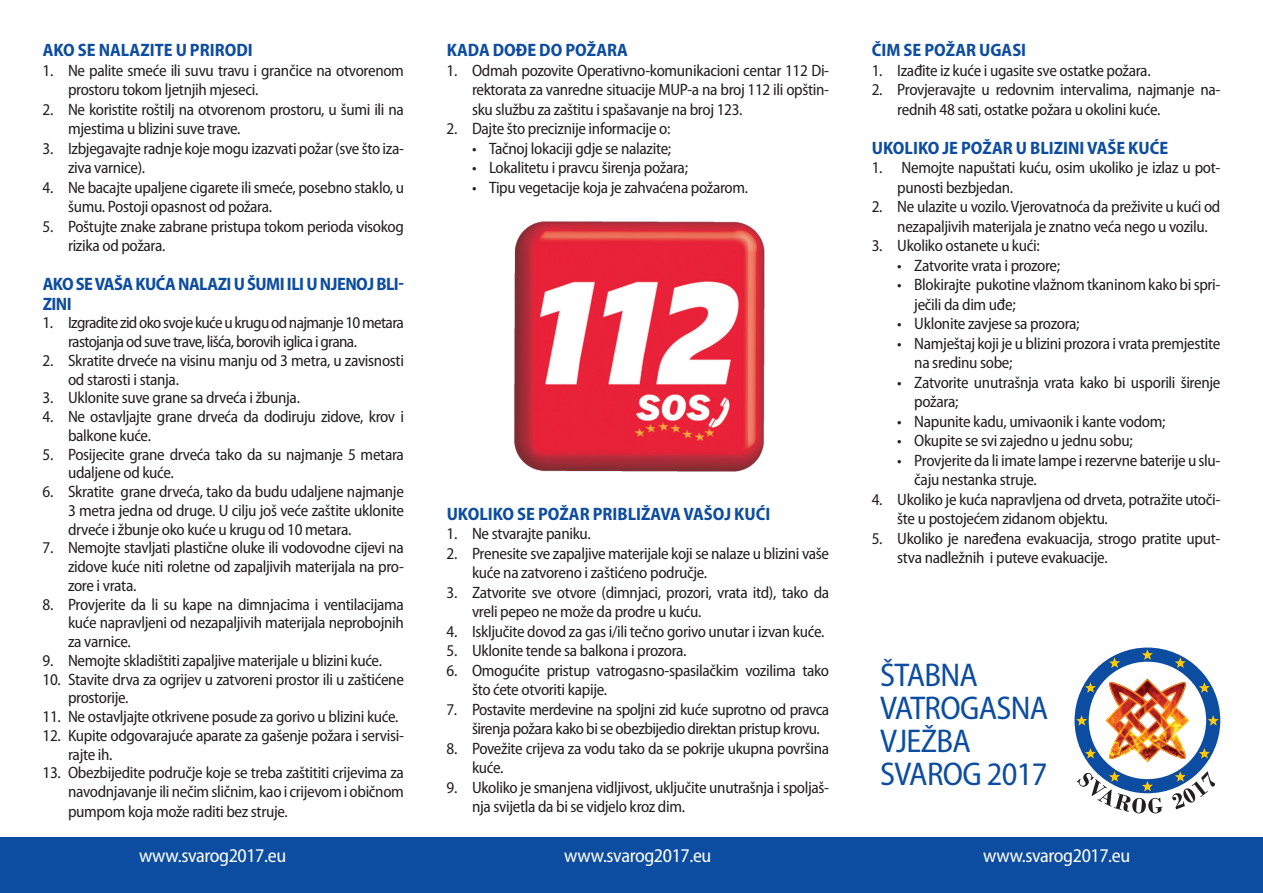
<style>
.page{position:relative;width:1263px;height:893px;background:#fff}
.page>*{position:absolute;margin:0;border:0;box-sizing:border-box;transform-origin:0 0}
.tekst{font:semi-condensed 33px "Myriad Pro";letter-spacing:-.02em;color:#0d4da1}
.tekst-2{font:semi-condensed 19.5px "Myriad Pro";letter-spacing:-.02em;color:#fff}
.naslov{font:700 semi-condensed 18px "Myriad Pro";color:#0d4da1}
.naslov-2{font:700 semi-condensed 18px/19.5px "Myriad Pro";letter-spacing:-.03em;color:#0d4da1}
.tekst-3{font:semi-condensed 16.5px/19.5px "Myriad Pro";letter-spacing:-.02em;color:#231f20}
.tekst-4{font:semi-condensed 16.5px/18.8px "Myriad Pro";letter-spacing:-.04em;color:#231f20}
</style>
<div class="page">
<div style="left:0;top:838px;width:1263px;height:55px;background:#0d4da1"></div>
<svg style="left:1074px;top:648px;width:146px;height:165px"></svg>
<img style="left:514px;top:221px;width:251px;height:251px">
<p class="naslov" style="left:43px;top:40px;width:212px">AKO SE NALAZITE U PRIRODI</p>
<p class="tekst-3" style="left:68px;top:61px;width:337px;text-indent:-26px">1. Ne palite smeće ili suvu travu i grančice na otvorenom prostoru tokom ljetnjih mjeseci.</p>
<p class="tekst-3" style="left:68px;top:100px;width:337px;text-indent:-26px">2. Ne koristite roštilj na otvorenom prostoru, u šumi ili na mjestima u blizini suve trave.</p>
<p class="tekst-3" style="left:68px;top:139px;width:337px;text-indent:-26px">3. Izbjegavajte radnje koje mogu izazvati požar (sve što iza&shy;ziva varnice).</p>
<p class="tekst-3" style="left:68px;top:178px;width:337px;text-indent:-26px">4. Ne bacajte upaljene cigarete ili smeće, posebno staklo, u šumu. Postoji opasnost od požara.</p>
<p class="tekst-3" style="left:68px;top:217px;width:337px;text-indent:-26px">5. Poštujte znake zabrane pristupa tokom perioda visokog rizika od požara.</p>
<p class="naslov-2" style="left:43px;top:274px;width:363px">AKO SE VAŠA KUĆA NALAZI U ŠUMI ILI U NJENOJ BLI-<br>ZINI</p>
<p class="tekst-4" style="left:68px;top:314px;width:337px;text-indent:-26px">1. Izgradite zid oko svoje kuće u krugu od najmanje 10 metara rastojanja od suve trave, lišća, borovih iglica i grana.</p>
<p class="tekst-3" style="left:68px;top:351px;width:337px;line-height:18.8px;text-indent:-26px">2. Skratite drveće na visinu manju od 3 metra, u zavisnosti od starosti i stanja.</p>
<p class="tekst-3" style="left:43px;top:388px;width:259px">3. Uklonite suve grane sa drveća i žbunja.</p>
<p class="tekst-3" style="left:68px;top:407px;width:337px;line-height:18.8px;text-indent:-26px">4. Ne ostavljajte grane drveća da dodiruju zidove, krov i balkone kuće.</p>
<p class="tekst-3" style="left:68px;top:445px;width:337px;line-height:18.8px;text-indent:-26px">5. Posijecite grane drveća tako da su najmanje 5 metara udaljene od kuće.</p>
<p class="tekst-3" style="left:68px;top:482px;width:337px;line-height:18.8px;text-align:justify;text-indent:-26px">6. Skratite grane drveća, tako da budu udaljene najmanje 3 metra jedna od druge. U cilju još veće zaštite uklonite drveće i žbunje oko kuće u krugu od 10 metara.</p>
<p class="tekst-3" style="left:68px;top:539px;width:337px;line-height:18.8px;text-align:justify;text-indent:-26px">7. Nemojte stavljati plastične oluke ili vodovodne cijevi na zidove kuće niti roletne od zapaljivih materijala na pro&shy;zore i vrata.</p>
<p class="tekst-3" style="left:68px;top:595px;width:337px;line-height:18.8px;text-align:justify;text-indent:-26px">8. Provjerite da li su kape na dimnjacima i ventilacijama kuće napravljeni od nezapaljivih materijala neprobojnih za varnice.</p>
<p class="tekst-3" style="left:43px;top:651px;width:341px">9. Nemojte skladištiti zapaljive materijale u blizini kuće.</p>
<p class="tekst-3" style="left:68px;top:670px;width:337px;line-height:18.8px;text-indent:-26px">10. Stavite drva za ogrijev u zatvoreni prostor ili u zaštićene prostorije.</p>
<p class="tekst-3" style="left:43px;top:707px;width:358px">11. Ne ostavljajte otkrivene posude za gorivo u blizini kuće.</p>
<p class="tekst-3" style="left:68px;top:726px;width:337px;line-height:18.8px;text-indent:-26px">12. Kupite odgovarajuće aparate za gašenje požara i servisi&shy;rajte ih.</p>
<p class="tekst-3" style="left:68px;top:764px;width:337px;text-align:justify;text-indent:-26px">13. Obezbijedite područje koje se treba zaštititi crijevima za navodnjavanje ili nečim sličnim, kao i crijevom i običnom pumpom koja može raditi bez struje.</p>
<p class="naslov" style="left:447px;top:40px;width:183px">KADA DOĐE DO POŽARA</p>
<p class="tekst-3" style="left:472px;top:61px;width:359px;text-align:justify;text-indent:-26px">1. Odmah pozovite Operativno-komunikacioni centar 112 Di&shy;rektorata za vanredne situacije MUP-a na broj 112 ili opštin&shy;sku službu za zaštitu i spašavanje na broj 123.</p>
<p class="tekst-3" style="left:446px;top:119px;width:225px">2. Dajte što preciznije informacije o:</p>
<p class="tekst-3" style="left:472px;top:139px;width:201px">• Tačnoj lokaciji gdje se nalazite;</p>
<p class="tekst-3" style="left:472px;top:158px;width:218px">• Lokalitetu i pravcu širenja požara;</p>
<p class="tekst-3" style="left:472px;top:178px;width:278px">• Tipu vegetacije koja je zahvaćena požarom.</p>
<p class="naslov" style="left:447px;top:503px;width:325px">UKOLIKO SE POŽAR PRIBLIŽAVA VAŠOJ KUĆI</p>
<p class="tekst-3" style="left:446px;top:524px;width:146px">1. Ne stvarajte paniku.</p>
<p class="tekst-3" style="left:472px;top:544px;width:359px;text-indent:-26px">2. Prenesite sve zapaljive materijale koji se nalaze u blizini vaše kuće na zatvoreno i zaštićeno područje.</p>
<p class="tekst-3" style="left:472px;top:583px;width:359px;text-indent:-26px">3. Zatvorite sve otvore (dimnjaci, prozori, vrata itd), tako da vreli pepeo ne može da prodre u kuću.</p>
<p class="tekst-3" style="left:446px;top:622px;width:379px">4. Isključite dovod za gas i/ili tečno gorivo unutar i izvan kuće.</p>
<p class="tekst-3" style="left:446px;top:641px;width:242px">5. Uklonite tende sa balkona i prozora.</p>
<p class="tekst-3" style="left:472px;top:661px;width:359px;text-indent:-26px">6. Omogućite pristup vatrogasno-spasilačkim vozilima tako što ćete otvoriti kapije.</p>
<p class="tekst-3" style="left:472px;top:700px;width:359px;text-indent:-26px">7. Postavite merdevine na spoljni zid kuće suprotno od pravca širenja požara kako bi se obezbijedio direktan pristup krovu.</p>
<p class="tekst-3" style="left:472px;top:739px;width:359px;text-indent:-26px">8. Povežite crijeva za vodu tako da se pokrije ukupna površina kuće.</p>
<p class="tekst-3" style="left:472px;top:778px;width:359px;text-indent:-26px">9. Ukoliko je smanjena vidljivost, uključite unutrašnja i spoljaš&shy;nja svijetla da bi se vidjelo kroz dim.</p>
<p class="naslov" style="left:872px;top:40px;width:156px">ČIM SE POŽAR UGASI</p>
<p class="tekst-3" style="left:872px;top:61px;width:280px">1. Izađite iz kuće i ugasite sve ostatke požara.</p>
<p class="tekst-3" style="left:897px;top:80px;width:325px;text-indent:-26px">2. Provjeravajte u redovnim intervalima, najmanje na&shy;rednih 48 sati, ostatke požara u okolini kuće.</p>
<p class="naslov" style="left:872px;top:137px;width:298px">UKOLIKO JE POŽAR U BLIZINI VAŠE KUĆE</p>
<p class="tekst-3" style="left:897px;top:158px;width:325px;text-indent:-26px">1. Nemojte napuštati kuću, osim ukoliko je izlaz u pot&shy;punosti bezbjedan.</p>
<p class="tekst-3" style="left:897px;top:197px;width:325px;text-indent:-26px">2. Ne ulazite u vozilo. Vjerovatnoća da preživite u kući od nezapaljivih materijala je znatno veća nego u vozilu.</p>
<p class="tekst-3" style="left:872px;top:236px;width:170px">3. Ukoliko ostanete u kući:</p>
<p class="tekst-3" style="left:897px;top:256px;width:164px">• Zatvorite vrata i prozore;</p>
<p class="tekst-3" style="left:914px;top:275px;width:308px;text-indent:-17px">• Blokirajte pukotine vlažnom tkaninom kako bi spri&shy;ječili da dim uđe;</p>
<p class="tekst-3" style="left:897px;top:314px;width:184px">• Uklonite zavjese sa prozora;</p>
<p class="tekst-3" style="left:914px;top:334px;width:308px;text-indent:-17px">• Namještaj koji je u blizini prozora i vrata premjestite na sredinu sobe;</p>
<p class="tekst-3" style="left:914px;top:373px;width:308px;text-indent:-17px">• Zatvorite unutrašnja vrata kako bi usporili širenje požara;</p>
<p class="tekst-3" style="left:897px;top:412px;width:270px">• Napunite kadu, umivaonik i kante vodom;</p>
<p class="tekst-3" style="left:897px;top:431px;width:237px">• Okupite se svi zajedno u jednu sobu;</p>
<p class="tekst-3" style="left:914px;top:451px;width:308px;text-indent:-17px">• Provjerite da li imate lampe i rezervne baterije u slu&shy;čaju nestanka struje.</p>
<p class="tekst-3" style="left:897px;top:490px;width:325px;text-indent:-26px">4. Ukoliko je kuća napravljena od drveta, potražite utoči&shy;šte u postojećem zidanom objektu.</p>
<p class="tekst-3" style="left:897px;top:529px;width:325px;text-indent:-26px">5. Ukoliko je naređena evakuacija, strogo pratite uput&shy;stva nadležnih i puteve evakuacije.</p>
<p class="tekst" style="left:880px;top:657px;width:99px">ŠTABNA</p>
<p class="tekst" style="left:880px;top:690px;width:170px">VATROGASNA</p>
<p class="tekst" style="left:880px;top:723px;width:92px">VJEŽBA</p>
<p class="tekst" style="left:880px;top:756px;width:169px">SVAROG 2017</p>
<p class="tekst-2" style="left:139px;top:845px;width:149px">www.svarog2017.eu</p>
<p class="tekst-2" style="left:564px;top:845px;width:149px">www.svarog2017.eu</p>
<p class="tekst-2" style="left:983px;top:845px;width:149px">www.svarog2017.eu</p>
</div>
